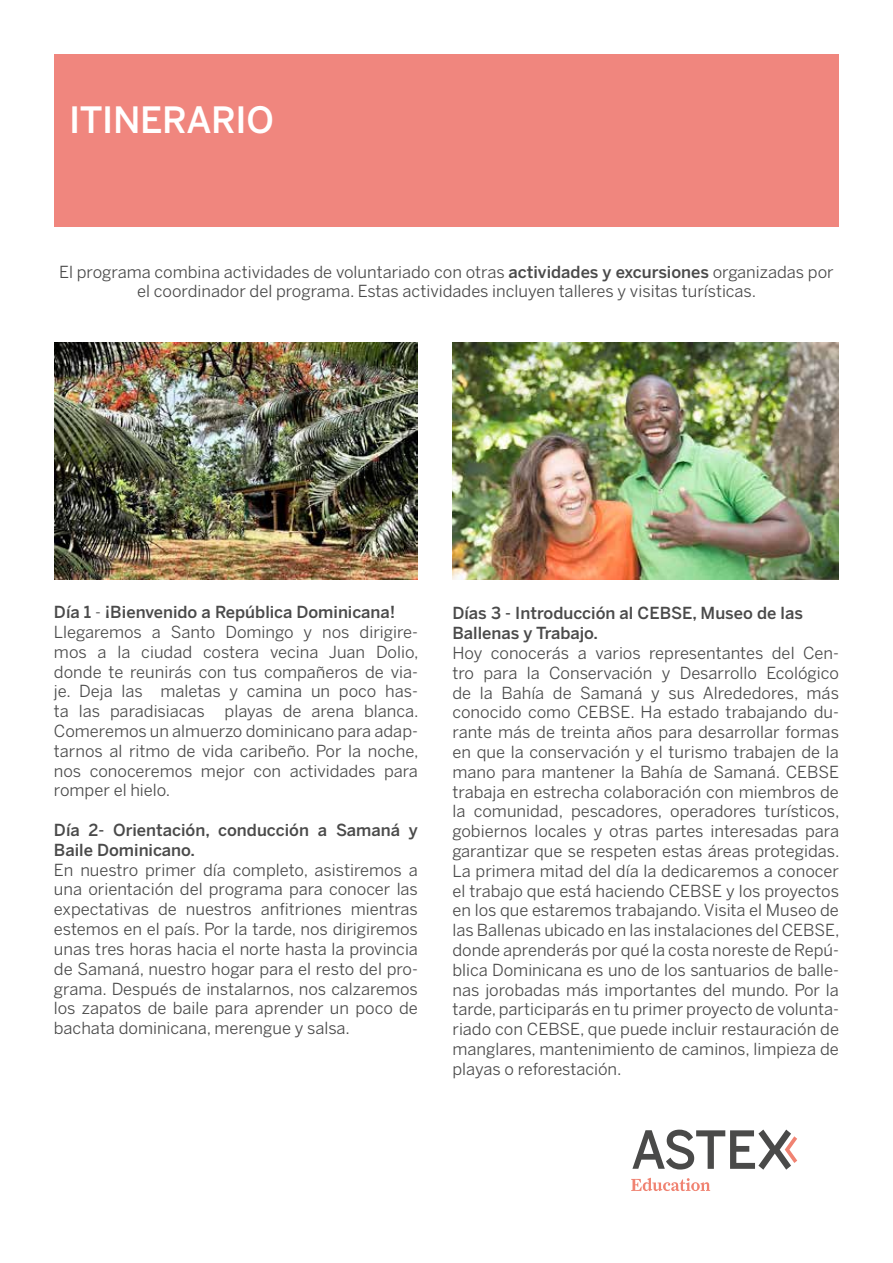
<style>
.page{position:relative;width:893px;height:1263px;background:#fff}
.page>*{position:absolute;margin:0;border:0;box-sizing:border-box;transform-origin:0 0}
.t1{font:500 36px "Benton Sans";letter-spacing:-.01em;color:#fff}
.t2{font:16.5px/19.8px "Benton Sans";color:#4a4a4a;text-align:justify}
.t3{font:500 16.5px/19.8px "Benton Sans";color:#4a4a4a}
.s1{font-weight:500}
</style>
<div class="page">
<svg style="left:632px;top:1129px;width:165px;height:41px"></svg>
<svg style="left:631px;top:1178px;width:79px;height:13px"></svg>
<div style="left:54px;top:54px;width:785px;height:173px;background:#f0867e"></div>
<img style="left:54px;top:342px;width:364px;height:237px">
<img style="left:452px;top:342px;width:387px;height:237px">
<h1 class="t1" style="left:69px;top:98px;width:206px">ITINERARIO</h1>
<p class="t2" style="left:59px;top:262px;width:776px;text-align:center">El programa combina actividades de voluntariado con otras <span class="s1">actividades y excursiones</span> organizadas por el coordinador del programa. Estas actividades incluyen talleres y visitas turísticas.</p>
<p class="t2" style="left:54px;top:602px;width:366px;text-align:left"><span class="s1">Día 1</span> - <span class="s1">¡Bienvenido a República Dominicana!<br></span>Llegaremos a Santo Domingo y nos dirigire&shy;mos a la ciudad costera vecina Juan Dolio, donde te reunirás con tus compañeros de via&shy;je. Deja las maletas y camina un poco has&shy;ta las paradisiacas playas de arena blanca.<br>Comeremos un almuerzo dominicano para adap&shy;tarnos al ritmo de vida caribeño. Por la noche, nos conoceremos mejor con actividades para romper el hielo.</p>
<p class="t3" style="left:54px;top:820px;width:365px">Día 2- Orientación, conducción a Samaná y<br>Baile Dominicano.</p>
<p class="t2" style="left:54px;top:860px;width:366px">En nuestro primer día completo, asistiremos a una orientación del programa para conocer las expectativas de nuestros anfitriones mientras estemos en el país. Por la tarde, nos dirigiremos unas tres horas hacia el norte hasta la provincia de Samaná, nuestro hogar para el resto del pro&shy;grama. Después de instalarnos, nos calzaremos los zapatos de baile para aprender un poco de bachata dominicana, merengue y salsa.</p>
<p class="t3" style="left:452px;top:603px;width:352px">Días 3 - Introducción al CEBSE, Museo de las<br>Ballenas y Trabajo.</p>
<p class="t2" style="left:452px;top:643px;width:388px">Hoy conocerás a varios representantes del Cen&shy;tro para la Conservación y Desarrollo Ecológico de la Bahía de Samaná y sus Alrededores, más conocido como CEBSE. Ha estado trabajando du&shy;rante más de treinta años para desarrollar formas en que la conservación y el turismo trabajen de la mano para mantener la Bahía de Samaná. CEBSE trabaja en estrecha colaboración con miembros de la comunidad, pescadores, operadores turísticos, gobiernos locales y otras partes interesadas para garantizar que se respeten estas áreas protegidas.<br>La primera mitad del día la dedicaremos a conocer el trabajo que está haciendo CEBSE y los proyectos en los que estaremos trabajando. Visita el Museo de las Ballenas ubicado en las instalaciones del CEBSE, donde aprenderás por qué la costa noreste de Repú&shy;blica Dominicana es uno de los santuarios de balle&shy;nas jorobadas más importantes del mundo. Por la tarde, participarás en tu primer proyecto de volunta&shy;riado con CEBSE, que puede incluir restauración de manglares, mantenimiento de caminos, limpieza de playas o reforestación.</p>
</div>
